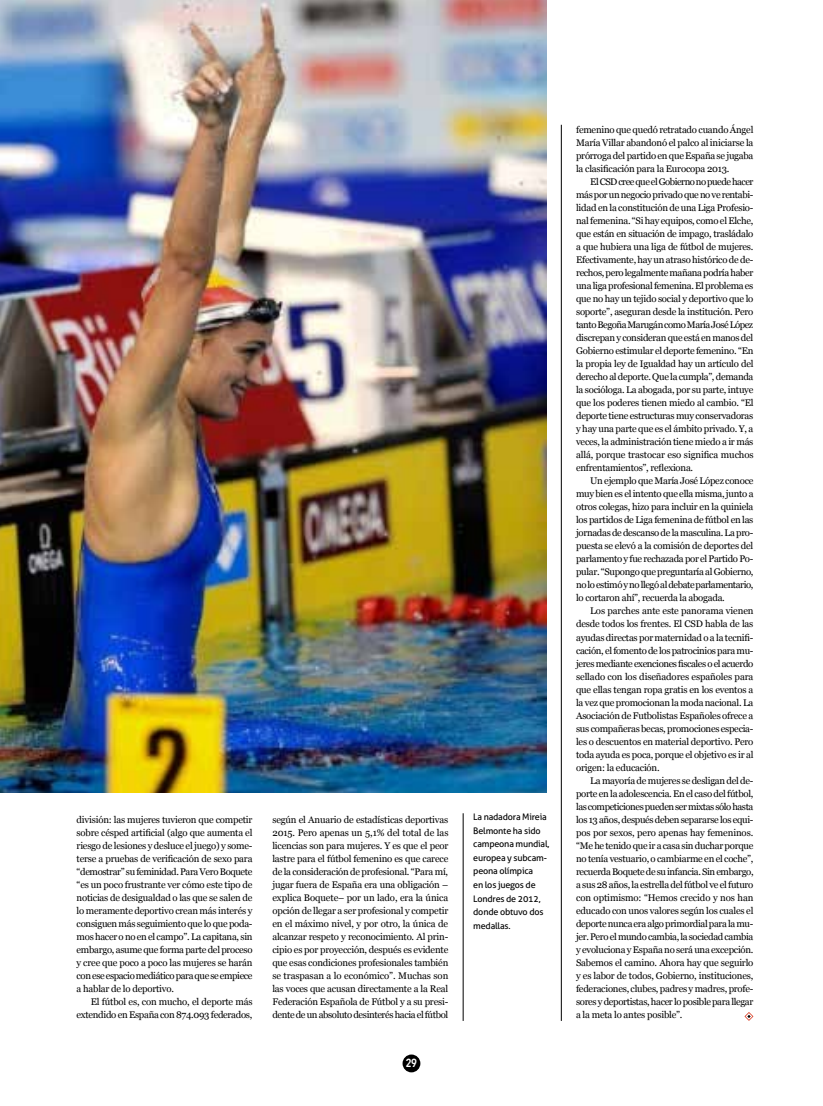
<style>
.page{position:relative;width:823px;height:1106px;background:#fff}
.page>*{position:absolute;margin:0;border:0;box-sizing:border-box;transform-origin:0 0}
.t1{font:600 11.7px "Avenir Next Condensed";color:#fff}
.t2{font:9.6px/13px "Georgia";letter-spacing:-.025em;color:#000;text-align:justify}
.t3{font:9px/13.6px "Aller";letter-spacing:-.02em;color:#000}
</style>
<div class="page">
<div style="left:402px;top:1054px;width:18px;height:18px;background:#000;border-radius:50%"></div>
<hr style="left:561px;top:125px;width:1px;height:895px;background:#000">
<hr style="left:462px;top:813px;width:1px;height:207px;background:#000">
<svg style="left:744px;top:1012px;width:9px;height:8px"></svg>
<img style="left:0;top:0;width:546px;height:792px">
<p class="t2" style="left:77px;top:812px;width:177px">división: las mujeres tuvieron que competir sobre césped artificial (algo que aumenta el riesgo de lesiones y desluce el juego) y some&shy;terse a pruebas de verificación de sexo para “demostrar” su feminidad. Para Vero Boquete “es un poco frustrante ver cómo este tipo de noticias de desigualdad o las que se salen de lo meramente deportivo crean más interés y consiguen más seguimiento que lo que poda&shy;mos hacer o no en el campo”. La capitana, sin embargo, asume que forma parte del proceso y cree que poco a poco las mujeres se harán con ese espacio mediático para que se empiece a hablar de lo deportivo.</p>
<p class="t2" style="left:77px;top:994px;width:177px;text-align:right">El fútbol es, con mucho, el deporte más extendido en España con 874.093 federados,</p>
<p class="t2" style="left:272px;top:812px;width:177px">según el Anuario de estadísticas deportivas 2015. Pero apenas un 5,1% del total de las licencias son para mujeres. Y es que el peor lastre para el fútbol femenino es que carece de la consideración de profesional. “Para mí, jugar fuera de España era una obligación – explica Boquete– por un lado, era la única opción de llegar a ser profesional y competir en el máximo nivel, y por otro, la única de alcanzar respeto y reconocimiento. Al prin&shy;cipio es por proyección, después es evidente que esas condiciones profesionales también se traspasan a lo económico”. Muchas son las voces que acusan directamente a la Real Federación Española de Fútbol y a su presi&shy;dente de un absoluto desinterés hacia el fútbol</p>
<p class="t1" style="left:405px;top:1055px;width:13px">29</p>
<p class="t3" style="left:473px;top:810px;width:78px">La nadadora Mireia<br>Belmonte ha sido campeona mundial, europea y subcam&shy;peona olímpica<br>en los juegos de<br>Londres de 2012, donde obtuvo dos medallas.</p>
<p class="t2" style="left:575px;top:123px;width:179px">femenino que quedó retratado cuando Ángel María Villar abandonó el palco al iniciarse la prórroga del partido en que España se jugaba la clasificación para la Eurocopa 2013.</p>
<p class="t2" style="left:575px;top:175px;width:179px;text-indent:14px">El CSD cree que el Gobierno no puede hacer más por un negocio privado que no ve rentabi&shy;lidad en la constitución de una Liga Profesio&shy;nal femenina. “Si hay equipos, como el Elche, que están en situación de impago, trasládalo a que hubiera una liga de fútbol de mujeres.<br>Efectivamente, hay un atraso histórico de de&shy;rechos, pero legalmente mañana podría haber una liga profesional femenina. El problema es que no hay un tejido social y deportivo que lo soporte”, aseguran desde la institución. Pero tanto Begoña Marugán como María José López discrepan y consideran que está en manos del Gobierno estimular el deporte femenino. “En la propia ley de Igualdad hay un artículo del derecho al deporte. Que la cumpla”, demanda la socióloga. La abogada, por su parte, intuye que los poderes tienen miedo al cambio. “El deporte tiene estructuras muy conservadoras y hay una parte que es el ámbito privado. Y, a veces, la administración tiene miedo a ir más allá, porque trastocar eso significa muchos enfrentamientos”, reflexiona.</p>
<p class="t2" style="left:575px;top:474px;width:179px;text-indent:14px">Un ejemplo que María José López conoce muy bien es el intento que ella misma, junto a otros colegas, hizo para incluir en la quiniela los partidos de Liga femenina de fútbol en las jornadas de descanso de la masculina. La pro&shy;puesta se elevó a la comisión de deportes del parlamento y fue rechazada por el Partido Po&shy;pular. “Supongo que preguntaría al Gobierno, no lo estimó y no llegó al debate parlamentario, lo cortaron ahí”, recuerda la abogada.</p>
<p class="t2" style="left:575px;top:604px;width:179px;text-indent:14px">Los parches ante este panorama vienen desde todos los frentes. El CSD habla de las ayudas directas por maternidad o a la tecnifi&shy;cación, el fomento de los patrocinios para mu&shy;jeres mediante exenciones fiscales o el acuerdo sellado con los diseñadores españoles para que ellas tengan ropa gratis en los eventos a la vez que promocionan la moda nacional. La Asociación de Futbolistas Españoles ofrece a sus compañeras becas, promociones especia&shy;les o descuentos en material deportivo. Pero toda ayuda es poca, porque el objetivo es ir al origen: la educación.</p>
<p class="t2" style="left:575px;top:773px;width:179px;text-indent:14px">La mayoría de mujeres se desligan del de&shy;porte en la adolescencia. En el caso del fútbol, las competiciones pueden ser mixtas sólo hasta los 13 años, después deben separarse los equi&shy;pos por sexos, pero apenas hay femeninos. “Me he tenido que ir a casa sin duchar porque no tenía vestuario, o cambiarme en el coche”, recuerda Boquete de su infancia. Sin embargo, a sus 28 años, la estrella del fútbol ve el futuro con optimismo: “Hemos crecido y nos han educado con unos valores según los cuales el deporte nunca era algo primordial para la mu&shy;jer. Pero el mundo cambia, la sociedad cambia y evoluciona y España no será una excepción.<br>Sabemos el camino. Ahora hay que seguirlo y es labor de todos, Gobierno, instituciones, federaciones, clubes, padres y madres, profe&shy;sores y deportistas, hacer lo posible para llegar a la meta lo antes posible”.</p>
</div>
